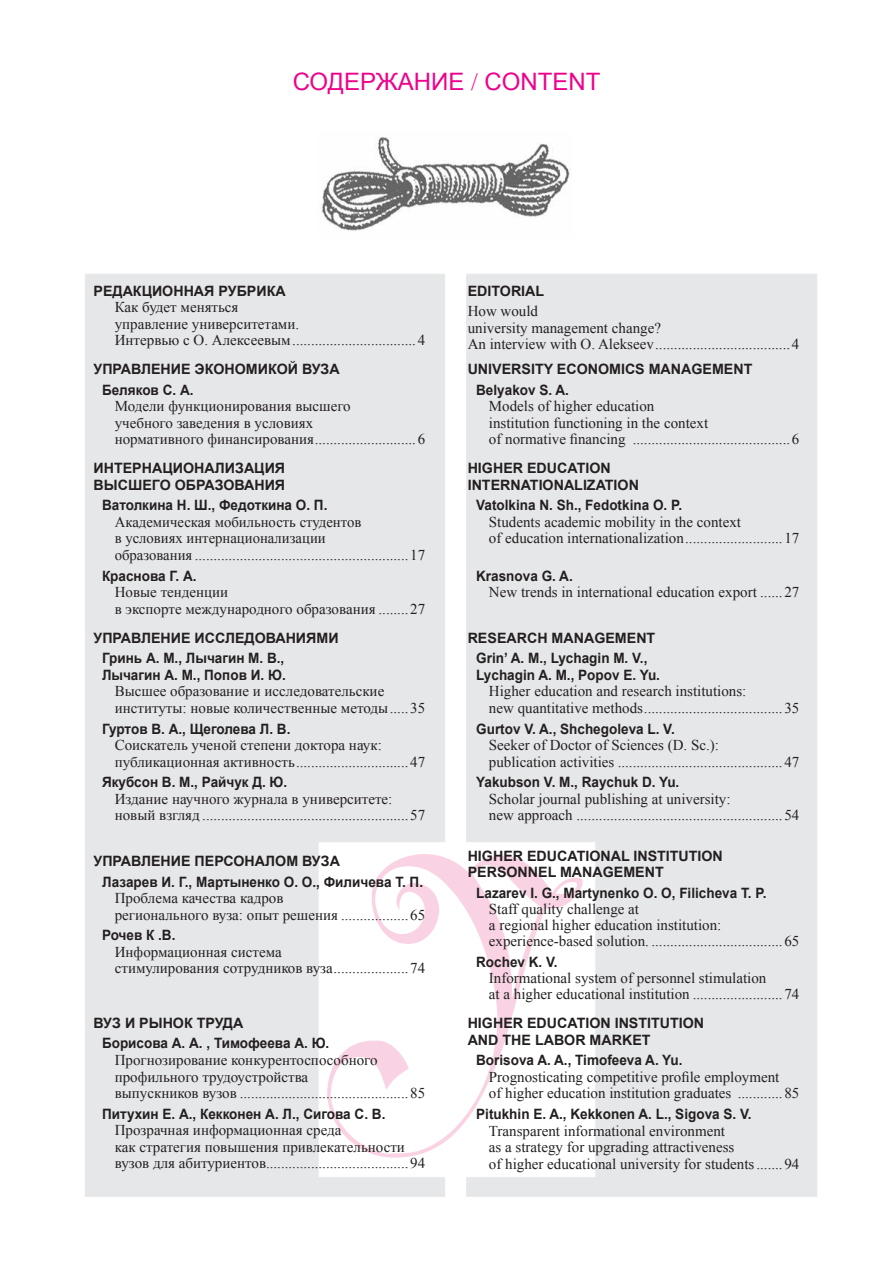
<style>
.page{position:relative;width:893px;height:1263px;background:#fff}
.page>*{position:absolute;margin:0;border:0;box-sizing:border-box;transform-origin:0 0}
.t1{font:24px "Arial";color:#ed028c}
.t2{font:15px/16.5px "Times New Roman";color:#231f20}
.t3{font:700 14.25px/20.7px "Arial";color:#231f20}
.t4{font:700 14.25px/16.5px "Arial";color:#231f20;scale:.95 1}
.s1{font-family:"Times New Roman"}
.s2{font-family:"Arial";font-weight:700}
</style>
<div class="page">
<div style="left:466px;top:274px;width:351px;height:923px;background:#e6e7e9"></div>
<div style="left:85px;top:274px;width:360px;height:923px;background:#e6e7e9"></div>
<div style="left:319px;top:842px;width:276px;height:335px;background:#fff"></div>
<svg style="left:327px;top:854px;width:256px;height:303px"></svg>
<img style="left:322px;top:137px;width:248px;height:94px">
<h1 class="t1" style="left:293px;top:66px;width:52px">СОДЕР</h1>
<h1 class="t1" style="left:376px;top:66px;width:40px">ЖАНИЕ</h1>
<h1 class="t1" style="left:471px;top:66px;width:66px"><span class="s1">/</span>CONTENT</h1>
<p class="t3" style="left:94px;top:281px;width:194px">РЕДАКЦИОННАЯ РУБРИКА</p>
<p class="t2" style="left:115px;top:299px;width:312px">Как будет меняться<br>управление университетами.<br>Интервью с О. Алексеевым.................................4</p>
<p class="t3" style="left:94px;top:359px;width:20px">УПРАВЛЕНИЕ</p>
<p class="t3" style="left:195px;top:359px;width:22px">ЭКОНОМИКО</p>
<p class="t3" style="left:288px;top:359px;width:25px">Й ВУЗА</p>
<p class="t4" style="left:102px;top:382px;width:98px">БЕЛЯКОВ С. А.</p>
<p class="t2" style="left:115px;top:398px;width:312px">Модели функционирования высшего<br>учебного заведения в условиях<br>нормативного финансирования...........................6</p>
<p class="t3" style="left:94px;top:458px;width:21px">ИНТЕРНА</p>
<p class="t3" style="left:162px;top:458px;width:22px">ЦИОНАЛИЗА</p>
<p class="t3" style="left:254px;top:458px;width:32px">ЦИЯ</p>
<p class="t3" style="left:94px;top:475px;width:36px">ВЫСШЕГО</p>
<p class="t3" style="left:175px;top:475px;width:11px">ОБРАЗОВАНИ</p>
<p class="t3" style="left:102px;top:475px;width:227px;text-indent:173px">Я<br>ВАТОЛКИНА Н. Ш., ФЕДОТКИНА О. П.</p>
<p class="t2" style="left:115px;top:513px;width:312px">Академическая мобильность студентов<br>в условиях интернационализации<br>образования .........................................................17</p>
<p class="t4" style="left:102px;top:568px;width:101px">КРАСНОВА Г. А.</p>
<p class="t2" style="left:115px;top:583px;width:312px">Новые тенденции<br>в экспорте международного образования ........27</p>
<p class="t3" style="left:94px;top:628px;width:20px">УПРАВЛЕНИЕ</p>
<p class="t3" style="left:195px;top:628px;width:11px">ИССЛЕ</p>
<p class="t3" style="left:245px;top:628px;width:22px">ДОВАНИ</p>
<p class="t3" style="left:306px;top:628px;width:22px">ЯМИ</p>
<p class="t4" style="left:102px;top:650px;width:195px">ГРИНЬ А. М., ЛЫЧАГИН М. В.,<br>ЛЫЧАГИН А. М., ПОПОВ И. Ю.</p>
<p class="t2" style="left:115px;top:683px;width:312px">Высшее образование и исследовательские институты: новые количественные методы.....35</p>
<p class="t4" style="left:102px;top:721px;width:200px">ГУРТОВ В. А., ЩЕГОЛЕВА Л. В.</p>
<p class="t2" style="left:115px;top:736px;width:312px">Соискатель ученой степени доктора наук: публикационная активность..............................47</p>
<p class="t4" style="left:102px;top:774px;width:197px">ЯКУБСОН В. М., РАЙЧУК Д. Ю.</p>
<p class="t2" style="left:115px;top:790px;width:312px">Издание научного журнала в университете: новый взгляд .......................................................57</p>
<p class="t3" style="left:94px;top:851px;width:20px">УПРАВЛЕНИЕ</p>
<p class="t3" style="left:195px;top:851px;width:12px">ПЕРСОНАЛОМ</p>
<p class="t3" style="left:102px;top:851px;width:323px;text-indent:200px">ВУЗА<br>ЛАЗАРЕВ И. Г., МАРТЫНЕНКО О. О., ФИЛИЧЕВА Т. П.</p>
<p class="t2" style="left:115px;top:889px;width:312px">Проблема качества кадров<br>регионального вуза: опыт решения ..................65</p>
<p class="t4" style="left:102px;top:927px;width:79px">РОЧЕВ К .В.</p>
<p class="t2" style="left:115px;top:943px;width:312px">Информационная система<br>стимулирования сотрудников вуза....................74</p>
<p class="t3" style="left:94px;top:1013px;width:80px">ВУЗ И РЫНОК</p>
<p class="t3" style="left:102px;top:1013px;width:229px;text-align:center">ТРУДА<br>БОРИСОВА А. А. , ТИМОФЕЕВА А. Ю.</p>
<p class="t2" style="left:115px;top:1051px;width:312px">Прогнозирование конкурентоспособного профильного трудоустройства<br>выпускников вузов .............................................85</p>
<p class="t4" style="left:102px;top:1106px;width:300px">ПИТУХИН Е. А., КЕККОНЕН А. Л., СИГОВА С. В.</p>
<p class="t2" style="left:115px;top:1122px;width:312px">Прозрачная информационная среда<br>как стратегия повышения привлекательности вузов для абитуриентов......................................94</p>
<p class="t3" style="left:468px;top:281px;width:78px">EDITORIAL</p>
<p class="t2" style="left:468px;top:303px;width:333px">How would<br>university management change?<br>An interview with O. Alekseev....................................4</p>
<p class="t3" style="left:468px;top:359px;width:10px">UNIV</p>
<p class="t3" style="left:502px;top:359px;width:29px">ERSITY</p>
<p class="t3" style="left:476px;top:359px;width:268px;text-indent:81px">ECONOMICS MANAGEMENT<br>BELYAKOV S. A.</p>
<p class="t2" style="left:489px;top:398px;width:312px">Models of higher education<br>institution functioning in the context<br>of normative financing ..........................................6</p>
<p class="t3" style="left:468px;top:461px;width:171px;line-height:16.2px">HIGHER EDUCATION<br>INTERNATIONALIZATION</p>
<p class="t4" style="left:476px;top:497px;width:218px">VATOLKINA N. SH., FEDOTKINA O. P.</p>
<p class="t2" style="left:489px;top:513px;width:312px">Students academic mobility in the context<br>of education internationalization..........................17</p>
<p class="t4" style="left:476px;top:568px;width:103px">KRASNOVA G. A.</p>
<p class="t2" style="left:489px;top:584px;width:312px">New trends in international education export ......27</p>
<p class="t3" style="left:468px;top:628px;width:181px;text-align:center">RESEARCH MANAG EMENT<br>GRIN’ А. М., LYCHAGIN M. V.,</p>
<p class="t4" style="left:476px;top:667px;width:195px">LYCHAGIN A. M., POPOV E. YU.</p>
<p class="t2" style="left:489px;top:683px;width:312px">Higher education and research institutions:<br>new quantitative methods.....................................35</p>
<p class="t4" style="left:476px;top:721px;width:211px">GURTOV V. A., SHCHEGOLEVA L. V.</p>
<p class="t2" style="left:489px;top:736px;width:312px">Seeker of Doctor of Sciences (D. Sc.):<br>publication activities ............................................47</p>
<p class="t4" style="left:476px;top:774px;width:215px">YAKUBSON V. M., RAYCHUK D. YU.</p>
<p class="t2" style="left:489px;top:790px;width:312px">Scholar journal publishing at university:<br>new approach .......................................................54</p>
<p class="t3" style="left:468px;top:846px;width:175px">HIGHER EDUCATIONAL INSTIT</p>
<p class="t3" style="left:679px;top:846px;width:44px">UTION</p>
<p class="t3" style="left:476px;top:863px;width:292px;text-indent:-9px">PERSONN EL MANAGEMENT<br>LAZAREV I. G., MARTYNENKO O. O, FILICHEVA T. P.</p>
<p class="t2" style="left:489px;top:901px;width:312px">Staff quality challenge at<br>a regional higher education institution: experience-based solution. ...................................65</p>
<p class="t4" style="left:476px;top:954px;width:87px">ROCHEV K. V.</p>
<p class="t2" style="left:489px;top:970px;width:312px">Informational system of personnel stimulation<br>at a higher educational institution ........................74</p>
<p class="t3" style="left:468px;top:1013px;width:156px">HIGHER EDUCATION INSTIT</p>
<p class="t3" style="left:660px;top:1013px;width:44px">UTION</p>
<p class="t3" style="left:476px;top:1029px;width:208px;text-indent:-9px">AND THE LABOR MARKET<br>BORISOVA A. A., TIMOFEEVA A. YU.</p>
<p class="t2" style="left:489px;top:1068px;width:312px">Prognosticating competitive profile employment<br>of higher education institution graduates ............85</p>
<p class="t4" style="left:476px;top:1106px;width:291px">PITUKHIN E. A., KEKKONEN A. L., SIGOVA S. V.</p>
<p class="t2" style="left:489px;top:1122px;width:247px">Transparent informational environment as a strategy for upgrading attractiveness</p>
<p class="t2" style="left:489px;top:1155px;width:320px">of higher educational university for students.......94<span class="s2">3</span></p>
</div>
